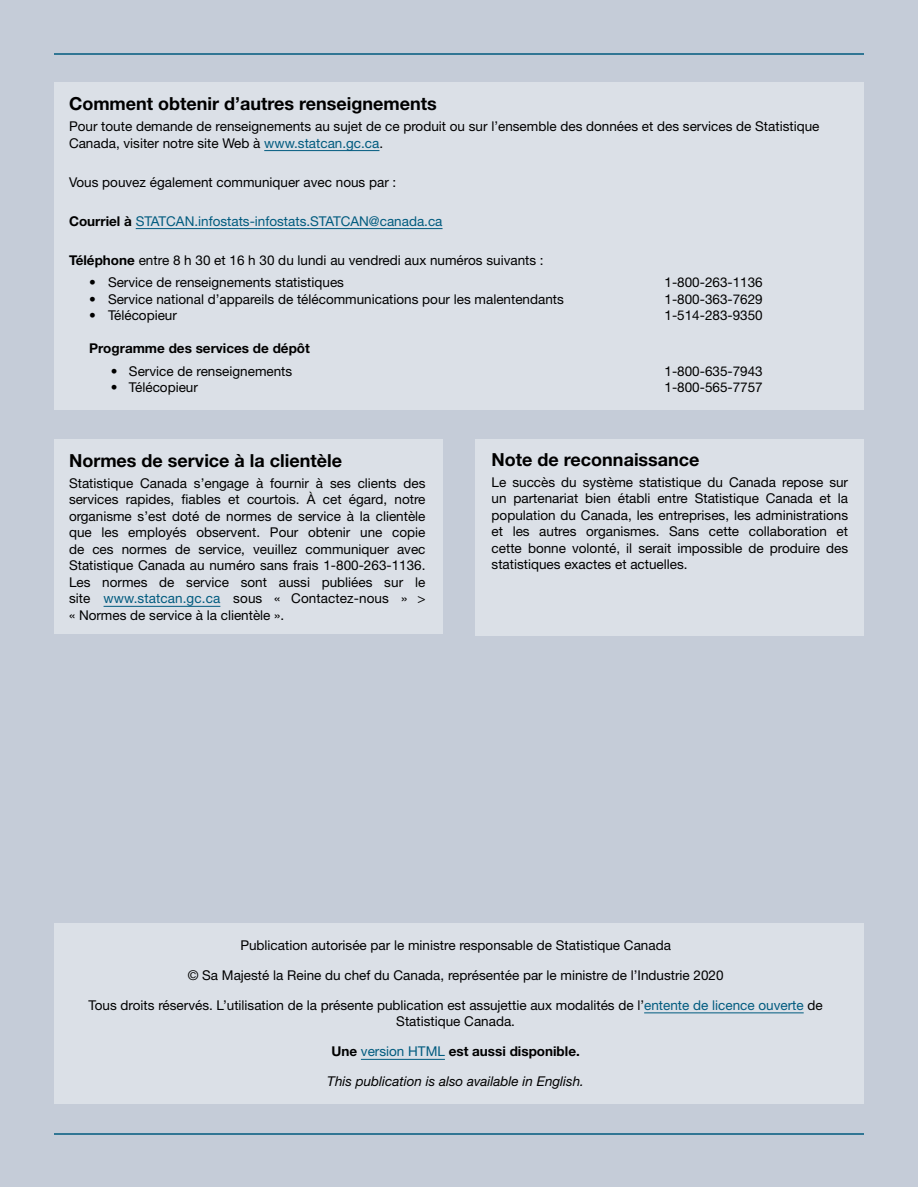
<style>
.page{position:relative;width:918px;height:1188px;background:#fff}
.page>*{position:absolute;margin:0;border:0;box-sizing:border-box;transform-origin:0 0}
.t1{font:700 18px "Helvetica Neue LT Std";color:#000}
.t2{font:13.5px/16.5px "Helvetica Neue LT Std";color:#000;text-align:justify}
.t3{font:700 13.5px "Helvetica Neue LT Std";color:#000}
.t4{font:13.5px "Helvetica Neue LT Std";color:#015b7f}
.t5{font:italic 13.5px "Helvetica Neue LT Std";color:#000}
.s1{color:#015b7f}
.s2{font-weight:700;color:#000}
.s3{font-weight:700}
.s4{font-weight:400;color:#015b7f}
</style>
<div class="page">
<div style="left:0;top:1px;width:918px;height:1186px;background:#c5ccd8"></div>
<hr style="left:54px;top:53px;width:810px;height:2px;background:#015b7f">
<hr style="left:54px;top:1133px;width:810px;height:2px;background:#015b7f">
<div style="left:54px;top:923px;width:810px;height:181px;background:#dbe0e7"></div>
<hr style="left:644px;top:1013px;width:160px;height:1px;background:#015b7f">
<hr style="left:361px;top:1059px;width:84px;height:1px;background:#015b7f">
<div style="left:54px;top:440px;width:388px;height:194px;background:#dbe0e7"></div>
<div style="left:54px;top:82px;width:810px;height:328px;background:#dbe0e7"></div>
<hr style="left:264px;top:150px;width:115px;height:1px;background:#015b7f">
<hr style="left:136px;top:228px;width:307px;height:1px;background:#015b7f">
<hr style="left:104px;top:606px;width:116px;height:1px;background:#015b7f">
<div style="left:476px;top:440px;width:388px;height:196px;background:#dbe0e7"></div>
<h1 class="t1" style="left:69px;top:93px;width:369px">Comment obtenir d’autres renseignements</h1>
<p class="t2" style="left:69px;top:118px;width:752px">Pour toute demande de renseignements au sujet de ce produit ou sur l’ensemble des données et des services de Statistique<br>Canada, visiter notre site Web à <span class="s1">www.statcan.gc.ca</span>.</p>
<p class="t2" style="left:69px;top:173px;width:329px">Vous pouvez également communiquer avec nous par :</p>
<p class="t4" style="left:69px;top:213px;width:375px"><span class="s2">Courriel à</span> STATCAN.infostats-infostats.STATCAN@canada.ca</p>
<p class="t2" style="left:69px;top:251px;width:476px"><span class="s3">Téléphone</span> entre 8 h 30 et 16 h 30 du lundi au vendredi aux numéros suivants :</p>
<p class="t2" style="left:89px;top:274px;width:256px">• Service de renseignements statistiques</p>
<p class="t2" style="left:664px;top:274px;width:100px">1-800-263-1136</p>
<p class="t2" style="left:89px;top:290px;width:476px">• Service national d’appareils de télécommunications pour les malentendants</p>
<p class="t2" style="left:664px;top:290px;width:100px">1-800-363-7629</p>
<p class="t2" style="left:89px;top:307px;width:89px">• Télécopieur</p>
<p class="t2" style="left:664px;top:307px;width:100px">1-514-283-9350</p>
<p class="t3" style="left:89px;top:340px;width:222px">Programme des services de dépôt</p>
<p class="t2" style="left:111px;top:362px;width:183px">• Service de renseignements</p>
<p class="t2" style="left:664px;top:362px;width:100px">1-800-635-7943</p>
<p class="t2" style="left:111px;top:379px;width:88px">• Télécopieur</p>
<p class="t2" style="left:664px;top:379px;width:100px">1-800-565-7757</p>
<h1 class="t1" style="left:69px;top:449px;width:275px">Normes de service à la clientèle</h1>
<p class="t2" style="left:69px;top:475px;width:358px">Statistique Canada s’engage à fournir à ses clients des services rapides, fiables et courtois. À cet égard, notre organisme s’est doté de normes de service à la clientèle que les employés observent. Pour obtenir une copie de ces normes de service, veuillez communiquer avec Statistique Canada au numéro sans frais 1-800‑263‑1136.<br>Les normes de service sont aussi publiées sur le site <span class="s1">www.statcan.gc.ca</span> sous « Contactez-nous » &gt; « Normes de service à la clientèle ».</p>
<h1 class="t1" style="left:492px;top:448px;width:210px">Note de reconnaissance</h1>
<p class="t2" style="left:492px;top:474px;width:358px">Le succès du système statistique du Canada repose sur un partenariat bien établi entre Statistique Canada et la population du Canada, les entreprises, les administrations et les autres organismes. Sans cette collaboration et cette bonne volonté, il serait impossible de produire des statistiques exactes et actuelles.</p>
<p class="t2" style="left:240px;top:937px;width:432px">Publication autorisée par le ministre responsable de Statistique Canada</p>
<p class="t2" style="left:188px;top:967px;width:537px">© Sa Majesté la Reine du chef du Canada, représentée par le ministre de l’Industrie 2020</p>
<p class="t2" style="left:89px;top:997px;width:736px;text-align:center">Tous droits réservés. L’utilisation de la présente publication est assujettie aux modalités de l’<span class="s1">entente de licence ouverte</span> de<br>Statistique Canada.</p>
<p class="t3" style="left:331px;top:1043px;width:250px">Une <span class="s4">version HTML</span> est aussi disponible.</p>
<p class="t5" style="left:327px;top:1073px;width:258px">This publication is also available in English.</p>
</div>
